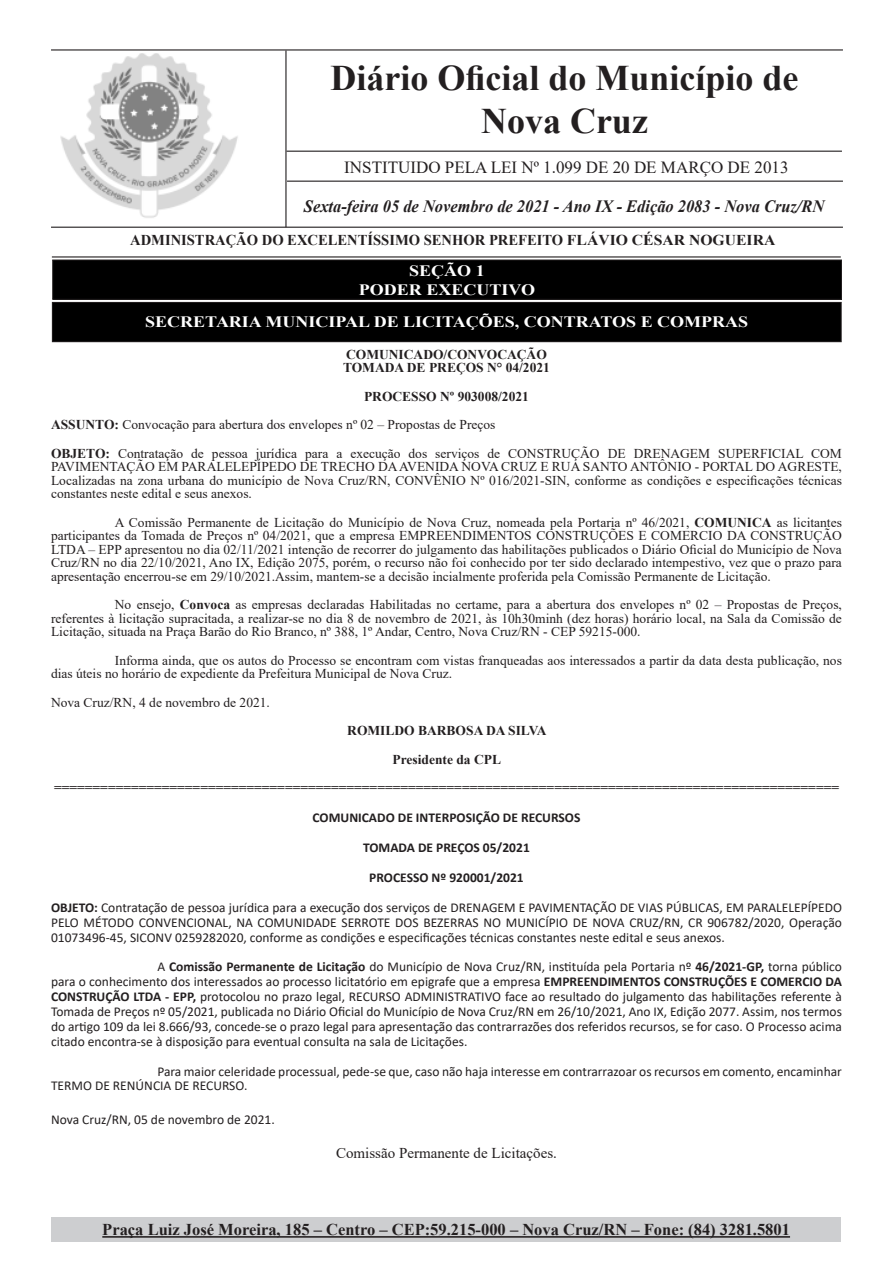
<style>
.page{position:relative;width:893px;height:1263px;background:#fff}
.page>*{position:absolute;margin:0;border:0;box-sizing:border-box;transform-origin:0 0}
.t1{font:700 36px/43.2px "Times New Roman";color:#231f20;text-align:center}
.t2{font:italic 700 17.25px "Times New Roman";color:#231f20;scale:.95 1}
.t3{font:16.95px "Times New Roman";color:#231f20}
.t4{font:700 16.5px "Times New Roman";color:#231f20}
.t5{font:700 15.75px "Times New Roman";color:#fff;scale:1.14 1}
.t6{font:700 15px "Times New Roman";color:#231f20}
.Normal__Web_1{font:15px "Times New Roman";color:#231f20}
.t7{font:13.5px/13.5px "Times New Roman";color:#231f20;text-align:justify}
.t8{font:13.5px/14.9px "Calibri";color:#231f20;text-align:justify}
.Normal__Web_1-2{font:700 13.5px "Times New Roman";color:#231f20}
.t9{font:700 13.5px "Calibri";color:#231f20}
.s1{font-weight:700}
</style>
<div class="page">
<img style="left:54px;top:53px;width:231px;height:174px">
<hr style="left:51px;top:49px;width:792px;height:2px;background:#231f20">
<hr style="left:51px;top:227px;width:792px;height:1px;background:#231f20">
<hr style="left:52px;top:256px;width:789px;height:1px;background:#231f20">
<hr style="left:285px;top:51px;width:2px;height:176px;background:#231f20">
<hr style="left:287px;top:151px;width:555px;height:1px;background:#231f20">
<hr style="left:287px;top:181px;width:556px;height:1px;background:#231f20">
<div style="left:51px;top:1217px;width:790px;height:25px;background:#cdced0"></div>
<hr style="left:102px;top:1236px;width:688px;height:2px;background:#231f20">
<div style="left:53px;top:260px;width:788px;height:39px;background:#000"></div>
<div style="left:52px;top:259px;width:790px;height:41px;border:1px solid #231f20"></div>
<div style="left:52px;top:302px;width:789px;height:40px;background:#000"></div>
<div style="left:52px;top:302px;width:790px;height:40px;border:1px solid #231f20"></div>
<p class="t1" style="left:330px;top:55px;width:470px">Diário Oficial do Município de<br>Nova Cruz</p>
<p class="t3" style="left:344px;top:155px;width:446px">INSTITUIDO PELA LEI Nº 1.099 DE 20 DE MARÇO DE 2013</p>
<p class="t2" style="left:304px;top:194px;width:549px">Sexta-feira 05 de Novembro de 2021 - Ano IX - Edição 2083 - Nova Cruz/RN</p>
<p class="t6" style="left:130px;top:229px;width:647px">ADMINISTRAÇÃO DO EXCELENTÍSSIMO SENHOR PREFEITO FLÁVIO CÉSAR NOGUEIRA</p>
<p class="t5" style="left:409px;top:259px;width:68px">SEÇÃO 1</p>
<p class="t5" style="left:359px;top:278px;width:156px">PODER EXECUTIVO</p>
<p class="t5" style="left:145px;top:311px;width:530px">SECRETARIA MUNICIPAL DE LICITAÇÕES, CONTRATOS E COMPRAS</p>
<p class="Normal__Web_1-2" style="left:346px;top:345px;width:202px">COMUNICADO/CONVOCAÇÃO</p>
<p class="Normal__Web_1-2" style="left:343px;top:358px;width:208px">TOMADA DE PREÇOS N° 04/2021</p>
<p class="Normal__Web_1-2" style="left:364px;top:387px;width:166px">PROCESSO Nº 903008/2021</p>
<p class="t7" style="left:51px;top:418px;width:446px"><span class="s1">ASSUNTO:</span> Convocação para abertura dos envelopes nº 02 – Propostas de Preços</p>
<p class="t7" style="left:51px;top:446px;width:792px"><span class="s1">OBJETO:</span> Contratação de pessoa jurídica para a execução dos serviços de CONSTRUÇÃO DE DRENAGEM SUPERFICIAL COM PAVIMENTAÇÃO EM PARALELEPÍPEDO DE TRECHO DA AVENIDA NOVA CRUZ E RUA SANTO ANTÔNIO - PORTAL DO AGRESTE, Localizadas na zona urbana do município de Nova Cruz/RN, CONVÊNIO Nº 016/2021-SIN, conforme as condições e especificações técnicas constantes neste edital e seus anexos.</p>
<p class="t7" style="left:51px;top:515px;width:792px;text-indent:64px">A Comissão Permanente de Licitação do Município de Nova Cruz, nomeada pela Portaria nº 46/2021, <span class="s1">COMUNICA</span> as licitantes participantes da Tomada de Preços nº 04/2021, que a empresa EMPREENDIMENTOS CONSTRUÇÕES E COMERCIO DA CONSTRUÇÃO LTDA – EPP apresentou no dia 02/11/2021 intenção de recorrer do julgamento das habilitações publicados o Diário Oficial do Município de Nova Cruz/RN no dia 22/10/2021, Ano IX, Edição 2075, porém, o recurso não foi conhecido por ter sido declarado intempestivo, vez que o prazo para apresentação encerrou-se em 29/10/2021.Assim, mantem-se a decisão incialmente proferida pela Comissão Permanente de Licitação.</p>
<p class="t7" style="left:51px;top:598px;width:792px;text-indent:64px">No ensejo, <span class="s1">Convoca</span> as empresas declaradas Habilitadas no certame, para a abertura dos envelopes nº 02 – Propostas de Preços, referentes à licitação supracitada, a realizar-se no dia 8 de novembro de 2021, às 10h30minh (dez horas) horário local, na Sala da Comissão de Licitação, situada na Praça Barão do Rio Branco, nº 388, 1º Andar, Centro, Nova Cruz/RN - CEP 59215-000.</p>
<p class="t7" style="left:51px;top:653px;width:792px;text-indent:64px">Informa ainda, que os autos do Processo se encontram com vistas franqueadas aos interessados a partir da data desta publicação, nos dias úteis no horário de expediente da Prefeitura Municipal de Nova Cruz.</p>
<p class="t7" style="left:51px;top:695px;width:220px">Nova Cruz/RN, 4 de novembro de 2021.</p>
<p class="Normal__Web_1-2" style="left:347px;top:721px;width:201px">ROMILDO BARBOSA DA SILVA</p>
<p class="Normal__Web_1-2" style="left:393px;top:750px;width:110px">Presidente da CPL</p>
<p class="Normal__Web_1-2" style="left:54px;top:778px;width:786px">======================================================================================================</p>
<p class="t9" style="left:313px;top:808px;width:269px">COMUNICADO DE INTERPOSIÇÃO DE RECURSOS</p>
<p class="t9" style="left:363px;top:838px;width:168px">TOMADA DE PREÇOS 05/2021</p>
<p class="t9" style="left:369px;top:868px;width:156px">PROCESSO Nº 920001/2021</p>
<p class="t8" style="left:51px;top:900px;width:792px"><span class="s1">OBJETO:</span> Contratação de pessoa jurídica para a execução dos serviços de DRENAGEM E PAVIMENTAÇÃO DE VIAS PÚBLICAS, EM PARALELEPÍPEDO PELO MÉTODO CONVENCIONAL, NA COMUNIDADE SERROTE DOS BEZERRAS NO MUNICÍPIO DE NOVA CRUZ/RN, CR 906782/2020, Operação 01073496-45, SICONV 0259282020, conforme as condições e especificações técnicas constantes neste edital e seus anexos.</p>
<p class="t8" style="left:51px;top:959px;width:792px;text-indent:106px">A <span class="s1">Comissão Permanente de Licitação</span> do Município de Nova Cruz/RN, instituída pela Portaria nº <span class="s1">46/2021-GP,</span> torna público para o conhecimento dos interessados ao processo licitatório em epigrafe que a empresa <span class="s1">EMPREENDIMENTOS CONSTRUÇÕES E COMERCIO DA CONSTRUÇÃO LTDA - EPP,</span> protocolou no prazo legal, RECURSO ADMINISTRATIVO face ao resultado do julgamento das habilitações referente à Tomada de Preços nº 05/2021, publicada no Diário Oficial do Município de Nova Cruz/RN em 26/10/2021, Ano IX, Edição 2077. Assim, nos termos do artigo 109 da lei 8.666/93, concede-se o prazo legal para apresentação das contrarrazões dos referidos recursos, se for caso. O Processo acima citado encontra-se à disposição para eventual consulta na sala de Licitações.</p>
<p class="t8" style="left:51px;top:1063px;width:792px;text-indent:106px">Para maior celeridade processual, pede-se que, caso não haja interesse em contrarrazoar os recursos em comento, encaminhar<br>TERMO DE RENÚNCIA DE RECURSO.</p>
<p class="t8" style="left:51px;top:1111px;width:225px">Nova Cruz/RN, 05 de novembro de 2021.</p>
<p class="Normal__Web_1" style="left:336px;top:1143px;width:222px">Comissão Permanente de Licitações.</p>
<p class="t4" style="left:102px;top:1218px;width:689px">Praça Luiz José Moreira, 185 – Centro – CEP:59.215-000 – Nova Cruz/RN – Fone: (84) 3281.5801</p>
</div>
